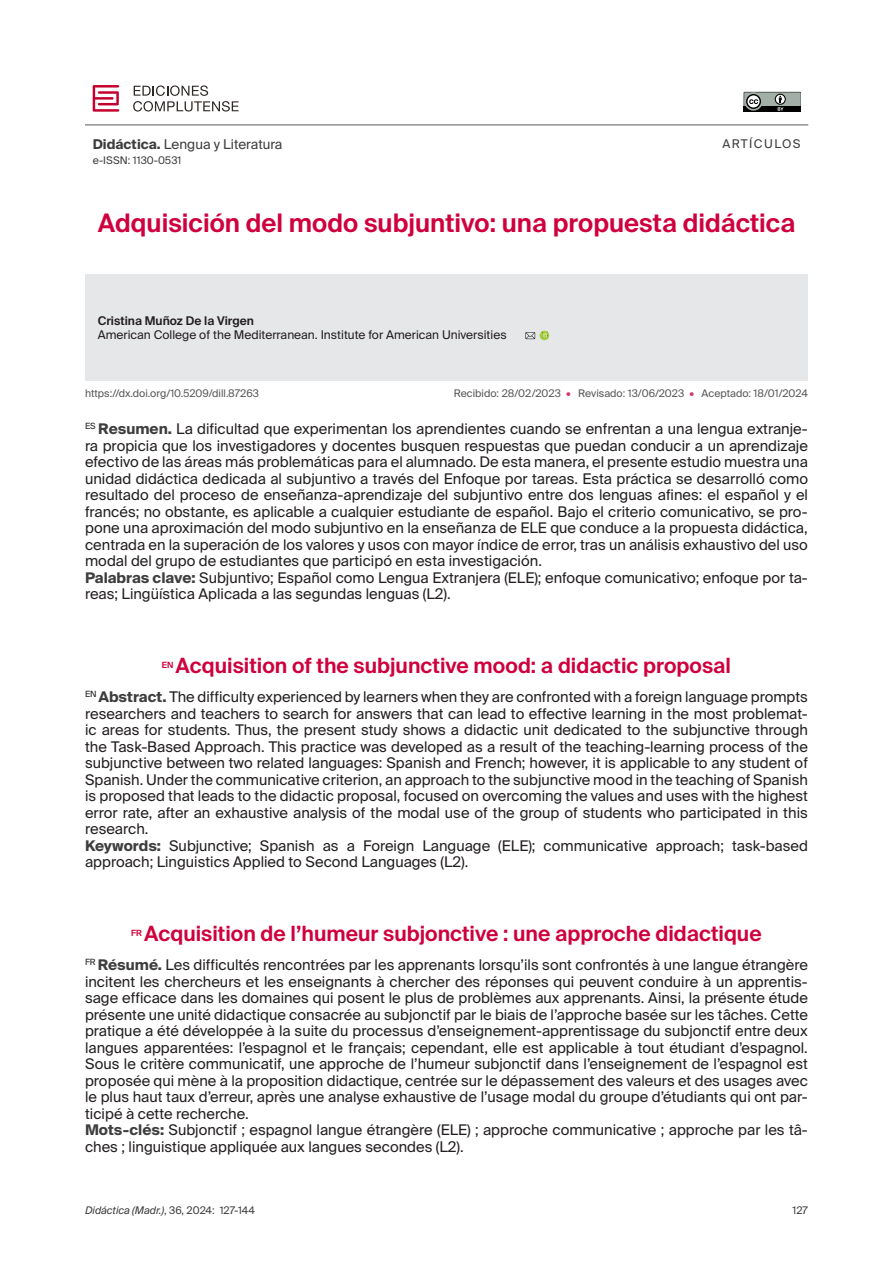
<style>
.page{position:relative;width:893px;height:1263px;background:#fff}
.page>*{position:absolute;margin:0;border:0;box-sizing:border-box;transform-origin:0 0}
.Título_original_ES{font:600 25.5px "Suisse Intl";color:#cf003d}
.Título_traducido_EN{font:600 21px "Suisse Intl";color:#cf003d}
.Resumen_abstract_FR{font:14.7px/16.5px "Suisse Intl";color:#231f20;text-align:justify}
.Resumen_abstract_ES{font:14.7px/16.5px "Suisse Intl";color:#231f20;text-align:justify}
.Resumen_abstract_EN{font:14.7px/16.5px "Suisse Intl";color:#231f20;text-align:justify}
.Palabras_clave_keywords{font:14.7px/16.5px "Suisse Intl";color:#231f20}
.t1{font:13.5px "Suisse Intl";color:#3e3e3f}
.Autor{font:12px "Suisse Intl";color:#231f20}
.Autor-2{font:600 12px "Suisse Intl";color:#231f20}
.t2{font:12px "Suisse Intl";letter-spacing:.12em;color:#3e3e3f}
.Doi_Recibido_Aceptado{font:10.5px "Suisse Intl";color:#57585a}
._000-AUTOR_REVISTA_CORNISA_IMPAR{font:italic 10.5px "Suisse Intl";color:#3e3e3f}
.t3{font:10.5px "Suisse Intl";color:#3e3e3f}
.Título_traducido_EN-2{font:600 8.55px "Suisse Intl";color:#cf003d}
.s1{font-weight:700}
.s2{color:#d83364}
.s3{font-weight:700;color:#3e3e3f}
.s4{font-style:normal}
</style>
<div class="page">
<svg style="left:744px;top:92px;width:56px;height:19px"></svg>
<svg style="left:93px;top:85px;width:26px;height:26px"></svg>
<svg style="left:133px;top:85px;width:106px;height:26px"></svg>
<hr style="left:85px;top:125px;width:723px;height:1px;background:#57585a">
<div style="left:85px;top:274px;width:723px;height:107px;background:#e6e7e9"></div>
<svg style="left:525px;top:331px;width:24px;height:9px"></svg>
<p class="t1" style="left:93px;top:136px;width:191px"><span class="s1">Didáctica.</span> Lengua y Literatura</p>
<p class="t3" style="left:93px;top:154px;width:90px">e-ISSN: 1130-0531</p>
<p class="t2" style="left:722px;top:136px;width:80px">ARTÍCULOS</p>
<p class="Título_original_ES" style="left:98px;top:209px;width:699px">Adquisición del modo subjuntivo: una propuesta didáctica</p>
<p class="Autor-2" style="left:98px;top:314px;width:158px">Cristina Muñoz De la Virgen</p>
<p class="Autor" style="left:98px;top:328px;width:410px">American College of the Mediterranean. Institute for American Universities</p>
<p class="Doi_Recibido_Aceptado" style="left:85px;top:387px;width:176px">https://dx.doi.org/10.5209/dill.87263</p>
<p class="Doi_Recibido_Aceptado" style="left:454px;top:387px;width:356px">Recibido: 28/02/2023 <span class="s2">•</span> Revisado: 13/06/2023 <span class="s2">•</span> Aceptado: 18/01/2024</p>
<p class="Resumen_abstract_ES" style="left:85px;top:421px;width:724px"><sup>ES</sup> <span class="s3">Resumen.</span> La dificultad que experimentan los aprendientes cuando se enfrentan a una lengua extranje&shy;ra propicia que los investigadores y docentes busquen respuestas que puedan conducir a un aprendizaje efectivo de las áreas más problemáticas para el alumnado. De esta manera, el presente estudio muestra una unidad didáctica dedicada al subjuntivo a través del Enfoque por tareas. Esta práctica se desarrolló como resultado del proceso de enseñanza-aprendizaje del subjuntivo entre dos lenguas afines: el español y el francés; no obstante, es aplicable a cualquier estudiante de español. Bajo el criterio comunicativo, se pro&shy;pone una aproximación del modo subjuntivo en la enseñanza de ELE que conduce a la propuesta didáctica, centrada en la superación de los valores y usos con mayor índice de error, tras un análisis exhaustivo del uso modal del grupo de estudiantes que participó en esta investigación.</p>
<p class="Palabras_clave_keywords" style="left:85px;top:569px;width:724px"><span class="s3">Palabras clave:</span> Subjuntivo; Español como Lengua Extranjera (ELE); enfoque comunicativo; enfoque por ta&shy;reas; Lingüística Aplicada a las segundas lenguas (L2).</p>
<p class="Título_traducido_EN-2" style="left:162px;top:660px;width:13px">EN</p>
<p class="Título_traducido_EN" style="left:176px;top:653px;width:557px">Acquisition of the subjunctive mood: a didactic proposal</p>
<p class="Resumen_abstract_EN" style="left:85px;top:689px;width:724px"><sup>EN</sup> <span class="s3">Abstract.</span> The difficulty experienced by learners when they are confronted with a foreign language prompts researchers and teachers to search for answers that can lead to effective learning in the most problemat&shy;ic areas for students. Thus, the present study shows a didactic unit dedicated to the subjunctive through the Task-Based Approach. This practice was developed as a result of the teaching-learning process of the subjunctive between two related languages: Spanish and French; however, it is applicable to any student of Spanish. Under the communicative criterion, an approach to the subjunctive mood in the teaching of Spanish is proposed that leads to the didactic proposal, focused on overcoming the values and uses with the highest error rate, after an exhaustive analysis of the modal use of the group of students who participated in this research.</p>
<p class="Palabras_clave_keywords" style="left:85px;top:837px;width:724px"><span class="s3">Keywords:</span> Subjunctive; Spanish as a Foreign Language (ELE); communicative approach; task-based approach; Linguistics Applied to Second Languages (L2).</p>
<p class="Título_traducido_EN-2" style="left:131px;top:928px;width:12px">FR</p>
<p class="Título_traducido_EN" style="left:144px;top:921px;width:619px">Acquisition de l’humeur subjonctive : une approche didactique</p>
<p class="Resumen_abstract_FR" style="left:85px;top:957px;width:724px"><sup>FR</sup> <span class="s3">Résumé.</span> Les difficultés rencontrées par les apprenants lorsqu’ils sont confrontés à une langue étrangère incitent les chercheurs et les enseignants à chercher des réponses qui peuvent conduire à un apprentis&shy;sage efficace dans les domaines qui posent le plus de problèmes aux apprenants. Ainsi, la présente étude présente une unité didactique consacrée au subjonctif par le biais de l’approche basée sur les tâches. Cette pratique a été développée à la suite du processus d’enseignement-apprentissage du subjonctif entre deux langues apparentées: l’espagnol et le français; cependant, elle est applicable à tout étudiant d’espagnol.<br>Sous le critère communicatif, une approche de l’humeur subjonctif dans l’enseignement de l’espagnol est proposée qui mène à la proposition didactique, centrée sur le dépassement des valeurs et des usages avec le plus haut taux d’erreur, après une analyse exhaustive de l’usage modal du groupe d’étudiants qui ont par&shy;ticipé à cette recherche.</p>
<p class="Palabras_clave_keywords" style="left:85px;top:1122px;width:724px"><span class="s3">Mots-clés:</span> Subjonctif ; espagnol langue étrangère (ELE) ; approche communicative ; approche par les tâ&shy;ches ; linguistique appliquée aux langues secondes (L2).</p>
<p class="_000-AUTOR_REVISTA_CORNISA_IMPAR" style="left:85px;top:1204px;width:171px">Didáctica (Madr.)<span class="s4">, 36, 2024: 127-144</span></p>
<p class="t3" style="left:792px;top:1204px;width:17px">127</p>
</div>
